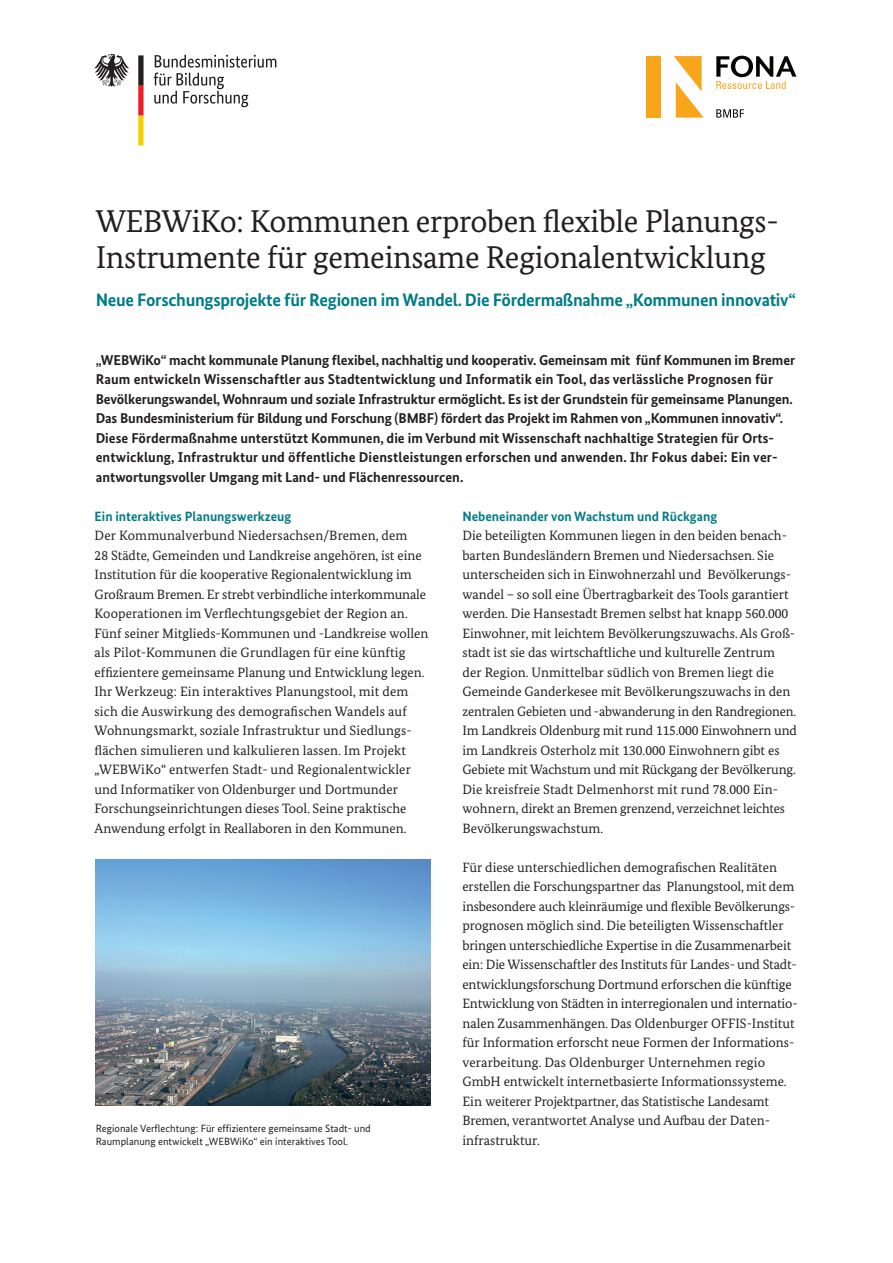
<style>
.page{position:relative;width:893px;height:1263px;background:#fff}
.page>*{position:absolute;margin:0;border:0;box-sizing:border-box;transform-origin:0 0}
.t1{font:31.5px/36px "Bundes Serif";letter-spacing:-.01em;color:#231f20}
.t2{font:700 18px "Bundes Sans";letter-spacing:-.015em;color:#007c87}
.t3{font:700 14.25px/19.5px "Bundes Sans";color:#231f20}
.t4{font:13.5px/19.5px "Bundes Serif";color:#231f20}
.t5{font:700 13.5px "Bundes Sans";color:#007c87}
.t6{font:10.5px/13.5px "Bundes Sans";color:#231f20}
</style>
<div class="page">
<img style="left:96px;top:860px;width:335px;height:245px">
<div style="left:646px;top:56px;width:15px;height:62px;background:#f9a51b"></div>
<svg style="left:674px;top:56px;width:30px;height:62px"></svg>
<svg style="left:716px;top:109px;width:28px;height:9px"></svg>
<svg style="left:716px;top:56px;width:80px;height:33px"></svg>
<svg style="left:154px;top:55px;width:122px;height:52px"></svg>
<svg style="left:94px;top:54px;width:35px;height:33px"></svg>
<svg style="left:138px;top:55px;width:6px;height:90px"></svg>
<h1 class="t1" style="left:96px;top:203px;width:685px">WEBWiKo: Kommunen erproben flexible Planungs-<br>Instrumente für gemeinsame Regionalentwicklung</h1>
<h2 class="t2" style="left:96px;top:289px;width:702px">Neue Forschungsprojekte für Regionen im Wandel. Die Fördermaßnahme „Kommunen innovativ“</h2>
<p class="t3" style="left:96px;top:350px;width:701px">„WEBWiKo“ macht kommunale Planung flexibel, nachhaltig und kooperativ. Gemeinsam mit fünf Kommunen im Bremer Raum entwickeln Wissenschaftler aus Stadtentwicklung und Informatik ein Tool, das verlässliche Prognosen für Bevölkerungswandel, Wohnraum und soziale Infrastruktur ermöglicht. Es ist der Grundstein für gemeinsame Planungen.<br>Das Bundesministerium für Bildung und Forschung (BMBF) fördert das Projekt im Rahmen von „Kommunen innovativ“.<br>Diese Fördermaßnahme unterstützt Kommunen, die im Verbund mit Wissenschaft nachhaltige Strategien für Orts&shy;entwicklung, Infrastruktur und öffentliche Dienstleistungen erforschen und anwenden. Ihr Fokus dabei: Ein ver&shy;antwortungsvoller Umgang mit Land- und Flächenressourcen.</p>
<p class="t5" style="left:95px;top:508px;width:198px">Ein interaktives Planungswerkzeug</p>
<p class="t4" style="left:95px;top:526px;width:335px">Der Kommunalverbund Niedersachsen/Bremen, dem<br>28 Städte, Gemeinden und Landkreise angehören, ist eine Institution für die kooperative Regionalentwicklung im Großraum Bremen. Er strebt verbindliche interkommunale Kooperationen im Verflechtungsgebiet der Region an.<br>Fünf seiner Mitglieds-Kommunen und -Landkreise wollen als Pilot-Kommunen die Grundlagen für eine künftig effizientere gemeinsame Planung und Entwicklung legen.<br>Ihr Werkzeug: Ein interaktives Planungstool, mit dem sich die Auswirkung des demografischen Wandels auf Wohnungsmarkt, soziale Infrastruktur und Siedlungs&shy;flächen simulieren und kalkulieren lassen. Im Projekt „WEBWiKo“ entwerfen Stadt- und Regionalentwickler und Informatiker von Oldenburger und Dortmunder Forschungseinrichtungen dieses Tool. Seine praktische Anwendung erfolgt in Reallaboren in den Kommunen.</p>
<p class="t6" style="left:96px;top:1121px;width:277px">Regionale Verflechtung: Für effizientere gemeinsame Stadt- und<br>Raumplanung entwickelt „WEBWiKo“ ein interaktives Tool.</p>
<p class="t5" style="left:462px;top:508px;width:256px">Nebeneinander von Wachstum und Rückgang</p>
<p class="t4" style="left:462px;top:526px;width:336px">Die beteiligten Kommunen liegen in den beiden benach&shy;barten Bundesländern Bremen und Niedersachsen. Sie unterscheiden sich in Einwohnerzahl und Bevölkerungs&shy;wandel – so soll eine Übertragbarkeit des Tools garantiert werden. Die Hansestadt Bremen selbst hat knapp 560.000<br>Einwohner, mit leichtem Bevölkerungszuwachs. Als Groß&shy;stadt ist sie das wirtschaftliche und kulturelle Zentrum der Region. Unmittelbar südlich von Bremen liegt die Gemeinde Ganderkesee mit Bevölkerungszuwachs in den zentralen Gebieten und -abwanderung in den Randregionen.<br>Im Landkreis Oldenburg mit rund 115.000 Einwohnern und im Landkreis Osterholz mit 130.000 Einwohnern gibt es Gebiete mit Wachstum und mit Rückgang der Bevölkerung.<br>Die kreisfreie Stadt Delmenhorst mit rund 78.000 Ein&shy;wohnern, direkt an Bremen grenzend, verzeichnet leichtes Bevölkerungswachstum.</p>
<p class="t4" style="left:462px;top:857px;width:337px">Für diese unterschiedlichen demografischen Realitäten erstellen die Forschungspartner das Planungstool, mit dem insbesondere auch kleinräumige und flexible Bevölkerungs&shy;prognosen möglich sind. Die beteiligten Wissenschaftler bringen unterschiedliche Expertise in die Zusammenarbeit ein: Die Wissenschaftler des Instituts für Landes- und Stadt&shy;entwicklungsforschung Dortmund erforschen die künftige Entwicklung von Städten in interregionalen und internatio&shy;nalen Zusammenhängen. Das Oldenburger OFFIS-Institut für Information erforscht neue Formen der Informations&shy;verarbeitung. Das Oldenburger Unternehmen regio GmbH entwickelt internetbasierte Informationssysteme.<br>Ein weiterer Projektpartner, das Statistische Landesamt Bremen, verantwortet Analyse und Aufbau der Daten&shy;infrastruktur.</p>
</div>
